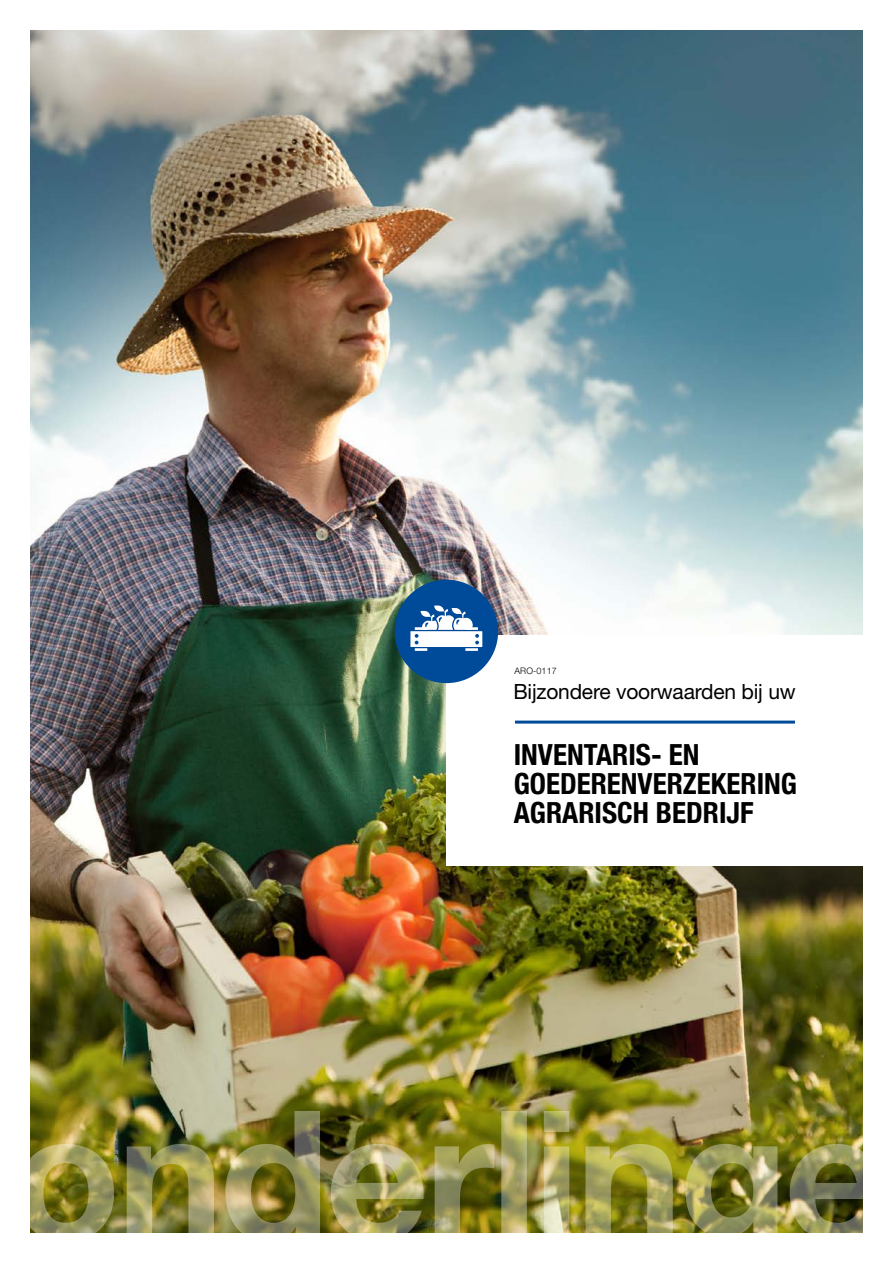
<style>
.page{position:relative;width:893px;height:1263px;background:#fff}
.page>*{position:absolute;margin:0;border:0;box-sizing:border-box;transform-origin:0 0}
.t1{font:700 condensed 29.1px/29.1px "Helvetica Neue";color:#000}
.t2{font:21px "Helvetica Neue LT Std";letter-spacing:-.01em;color:#000}
.t3{font:300 9px "Helvetica Neue LT Std";letter-spacing:.01em;color:#000}
</style>
<div class="page">
<img style="left:31px;top:31px;width:831px;height:1080px">
<div style="left:446px;top:636px;width:447px;height:230px;background:#fff"></div>
<img style="left:30px;top:1111px;width:833px;height:122px">
<div style="left:395px;top:580px;width:103px;height:103px;background:#004a9a;border-radius:50%"></div>
<hr style="left:515px;top:721px;width:280px;height:3px;background:#004a9a">
<svg style="left:410px;top:605px;width:72px;height:46px"></svg>
<p class="t3" style="left:514px;top:665px;width:44px">ARO-0117</p>
<p class="t2" style="left:513px;top:679px;width:284px">Bijzondere voorwaarden bij uw</p>
<p class="t1" style="left:514px;top:738px;width:285px">INVENTARIS- EN<br>GOEDERENVERZEKERING<br>AGRARISCH BEDRIJF</p>
</div>
